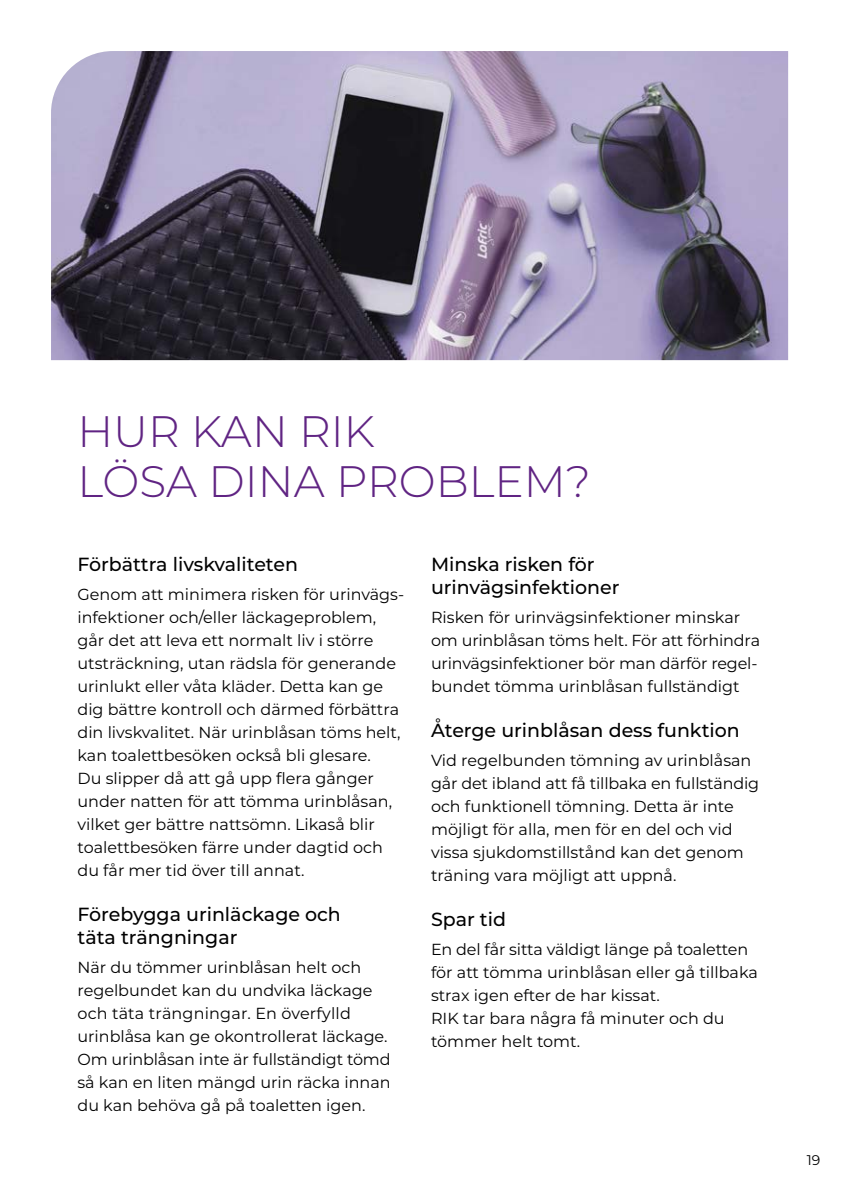
<style>
.page{position:relative;width:842px;height:1191px;background:#fff}
.page>*{position:absolute;margin:0;border:0;box-sizing:border-box;transform-origin:0 0}
.Heading_1{font:300 44px/50px "Montserrat";color:#602483}
.Heading_3{font:500 19px/22.8px "Montserrat";color:#000}
.CONTENT_Gotham_book_8_11_5{font:16px/23px "Montserrat";color:#000}
.t1{font:14px "Montserrat";color:#000}
</style>
<div class="page">
<img style="left:51px;top:51px;width:737px;height:309px">
<p class="Heading_1" style="left:77px;top:405px;width:515px">HUR KAN RIK<br>LÖSA DINA PROBLEM?</p>
<p class="Heading_3" style="left:77px;top:552px;width:222px">Förbättra livskvaliteten</p>
<p class="CONTENT_Gotham_book_8_11_5" style="left:77px;top:582px;width:328px">Genom att minimera risken för urinvägs&shy;infektioner och/eller läckageproblem, går det att leva ett normalt liv i större utsträckning, utan rädsla för generande urinlukt eller våta kläder. Detta kan ge dig bättre kontroll och därmed förbättra din livskvalitet. När urinblåsan töms helt, kan toalettbesöken också bli glesare.<br>Du slipper då att gå upp flera gånger under natten för att tömma urinblåsan, vilket ger bättre nattsömn. Likaså blir toalettbesöken färre under dagtid och du får mer tid över till annat.</p>
<p class="Heading_3" style="left:77px;top:902px;width:265px">Förebygga urinläckage och täta trängningar</p>
<p class="CONTENT_Gotham_book_8_11_5" style="left:77px;top:955px;width:285px">När du tömmer urinblåsan helt och</p>
<p class="CONTENT_Gotham_book_8_11_5" style="left:77px;top:978px;width:296px">regelbundet kan du undvika läckage</p>
<p class="CONTENT_Gotham_book_8_11_5" style="left:77px;top:1001px;width:275px">och täta trängningar. En överfylld</p>
<p class="CONTENT_Gotham_book_8_11_5" style="left:77px;top:1024px;width:312px">urinblåsa kan ge okontrollerat läckage.</p>
<p class="CONTENT_Gotham_book_8_11_5" style="left:77px;top:1047px;width:315px">Om urinblåsan inte är fullständigt tömd</p>
<p class="CONTENT_Gotham_book_8_11_5" style="left:77px;top:1070px;width:315px">så kan en liten mängd urin räcka innan du kan behöva gå på toaletten igen.</p>
<p class="Heading_3" style="left:431px;top:552px;width:190px">Minska risken för urinvägsinfektioner</p>
<p class="CONTENT_Gotham_book_8_11_5" style="left:431px;top:605px;width:331px">Risken för urinvägsinfektioner minskar om urinblåsan töms helt. För att förhindra urinvägsinfektioner bör man därför regel&shy;bundet tömma urinblåsan fullständigt</p>
<p class="Heading_3" style="left:431px;top:718px;width:310px">Återge urinblåsan dess funktion</p>
<p class="CONTENT_Gotham_book_8_11_5" style="left:431px;top:748px;width:330px">Vid regelbunden tömning av urinblåsan går det ibland att få tillbaka en fullständig och funktionell tömning. Detta är inte möjligt för alla, men för en del och vid vissa sjukdomstillstånd kan det genom träning vara möjligt att uppnå.</p>
<p class="Heading_3" style="left:431px;top:907px;width:77px">Spar tid</p>
<p class="CONTENT_Gotham_book_8_11_5" style="left:431px;top:937px;width:328px">En del får sitta väldigt länge på toaletten för att tömma urinblåsan eller gå tillbaka strax igen efter de har kissat.<br>RIK tar bara några få minuter och du tömmer helt tomt.</p>
<p class="t1" style="left:807px;top:1150px;width:15px">19</p>
</div>
